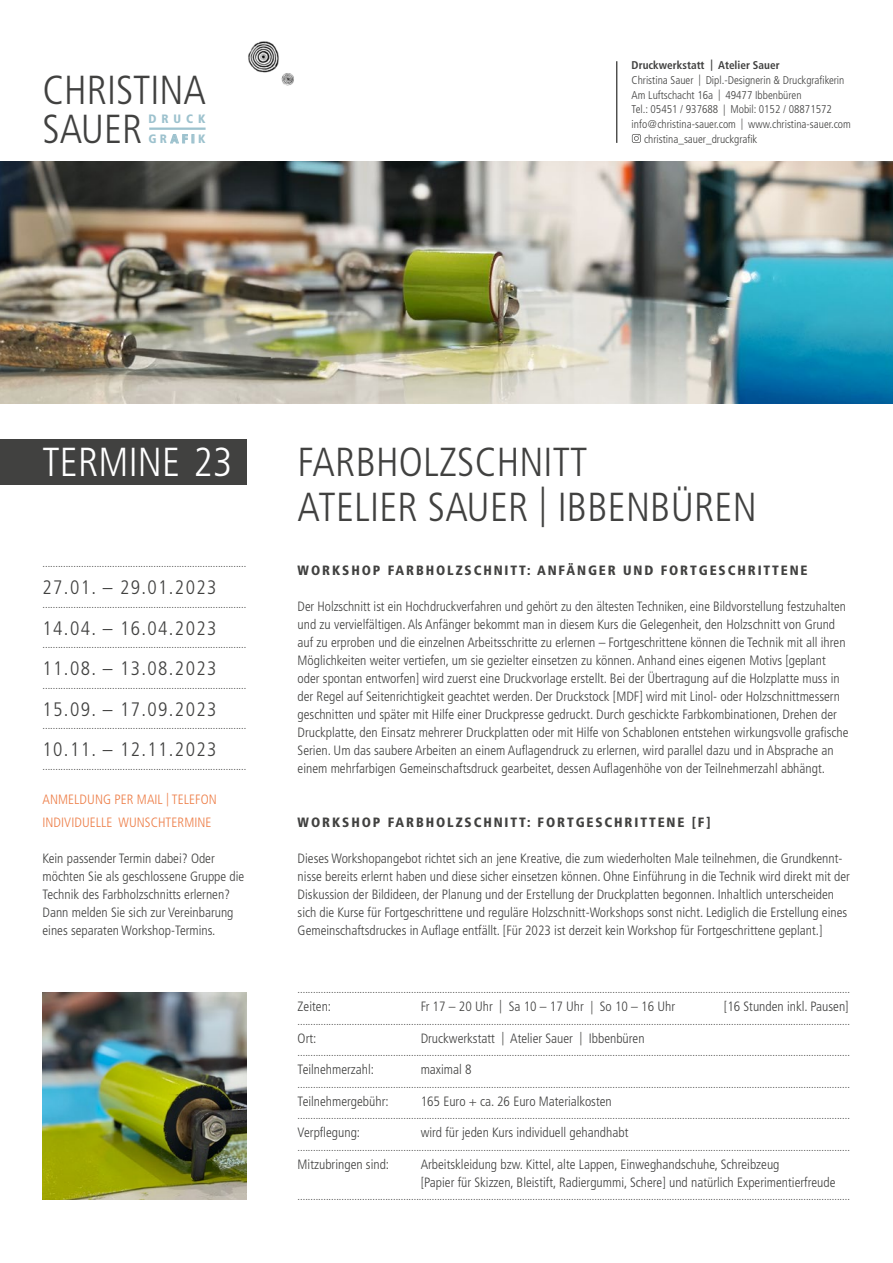
<style>
.page{position:relative;width:893px;height:1263px;background:#fff}
.page>*{position:absolute;margin:0;border:0;box-sizing:border-box;transform-origin:0 0}
.t1{font:300 condensed 40.5px/38.8px "Frutiger LT Std";letter-spacing:.005em;color:#414140}
.t2{font:300 condensed 40.5px "Frutiger LT Std";letter-spacing:.005em;color:#fff}
.t3{font:300 condensed 19.5px "Frutiger LT Std";letter-spacing:.07em;color:#414140}
.t4{font:300 condensed 13.5px/18px "Frutiger LT Std";color:#414140}
.t5{font:900 condensed 13.5px "Frutiger LT Std";letter-spacing:.14em;color:#414140}
.t6{font:300 condensed 13.5px "Frutiger LT Std";letter-spacing:.005em;color:#ed7c45}
.t7{font:900 condensed 12.15px/19.5px "Frutiger LT Std";letter-spacing:.28em;color:#9dc2ce}
.t8{font:300 condensed 11.25px "Frutiger LT Std";color:#414140}
.t9{font:700 condensed 11.25px "Frutiger LT Std";color:#414140}
.t10{font:300 condensed 10.8px "Frutiger LT Std";color:#414140}
</style>
<div class="page">
<hr style="left:149px;top:128px;width:57px;height:2px;background:#9dc2ce">
<img style="left:248px;top:41px;width:31px;height:32px">
<img style="left:281px;top:73px;width:13px;height:13px">
<div style="left:0;top:439px;width:247px;height:45px;background:#414140"></div>
<svg style="left:632px;top:134px;width:9px;height:9px"></svg>
<hr style="left:616px;top:61px;width:1px;height:82px;background:#414140">
<img style="left:0;top:162px;width:893px;height:242px">
<img style="left:43px;top:992px;width:204px;height:207px">
<h1 class="t1" style="left:43px;top:71px;width:165px">CHRISTINA<br>SAUER</h1>
<p class="t7" style="left:148px;top:109px;width:59px">DRUCK<br>GRAFIK</p>
<p class="t9" style="left:632px;top:59px;width:150px">Druckwerkstatt | Atelier Sauer</p>
<p class="t8" style="left:632px;top:74px;width:214px">Christina Sauer | Dipl.-Designerin &amp; Druckgrafikerin</p>
<p class="t8" style="left:632px;top:88px;width:171px">Am Luftschacht 16a | 49477 Ibbenbüren</p>
<p class="t8" style="left:632px;top:103px;width:202px">Tel.: 05451 / 937688 | Mobil: 0152 / 08871572</p>
<p class="t8" style="left:632px;top:118px;width:221px">info@christina-sauer.com | www.christina-sauer.com</p>
<p class="t8" style="left:644px;top:132px;width:115px">christina_sauer_druckgrafik</p>
<h1 class="t2" style="left:43px;top:439px;width:191px">TERMINE 23</h1>
<p class="t10" style="left:43px;top:557px;width:205px">...............................................................................</p>
<h2 class="t3" style="left:43px;top:576px;width:175px">27.01. – 29.01.2023</h2>
<p class="t10" style="left:43px;top:598px;width:205px">...............................................................................</p>
<h2 class="t3" style="left:43px;top:617px;width:175px">14.04. – 16.04.2023</h2>
<p class="t10" style="left:43px;top:638px;width:205px">...............................................................................</p>
<h2 class="t3" style="left:43px;top:657px;width:175px">11.08. – 13.08.2023</h2>
<p class="t10" style="left:43px;top:679px;width:205px">...............................................................................</p>
<h2 class="t3" style="left:43px;top:698px;width:175px">15.09. – 17.09.2023</h2>
<p class="t10" style="left:43px;top:719px;width:205px">...............................................................................</p>
<h2 class="t3" style="left:43px;top:738px;width:175px">10.11. – 12.11.2023</h2>
<p class="t10" style="left:43px;top:760px;width:205px">...............................................................................</p>
<p class="t6" style="left:43px;top:791px;width:176px">ANMELDUNG PER MAIL | TELEFON</p>
<p class="t6" style="left:43px;top:814px;width:170px">INDIVIDUELLE WUNSCHTERMINE</p>
<p class="t4" style="left:43px;top:849px;width:203px">Kein passender Termin dabei? Oder möchten Sie als geschlossene Gruppe die Technik des Farbholzschnitts erlernen?<br>Dann melden Sie sich zur Vereinbarung eines separaten Workshop-Termins.</p>
<h1 class="t1" style="left:298px;top:440px;width:461px;line-height:45px">FARBHOLZSCHNITT<br>ATELIER SAUER | IBBENBÜREN</h1>
<p class="t5" style="left:298px;top:562px;width:511px">WORKSHOP FARBHOLZSCHNITT: ANFÄNGER UND FORTGESCHRITTENE</p>
<p class="t4" style="left:298px;top:597px;width:552px">Der Holzschnitt ist ein Hochdruckverfahren und gehört zu den ältesten Techniken, eine Bildvorstellung festzuhalten und zu vervielfältigen. Als Anfänger bekommt man in diesem Kurs die Gelegenheit, den Holzschnitt von Grund auf zu erproben und die einzelnen Arbeitsschritte zu erlernen – Fortgeschrittene können die Technik mit all ihren Möglichkeiten weiter vertiefen, um sie gezielter einsetzen zu können. Anhand eines eigenen Motivs [geplant oder spontan entworfen] wird zuerst eine Druckvorlage erstellt. Bei der Übertragung auf die Holzplatte muss in der Regel auf Seitenrichtigkeit geachtet werden. Der Druckstock [MDF] wird mit Linol- oder Holzschnittmessern geschnitten und später mit Hilfe einer Druckpresse gedruckt. Durch geschickte Farbkombinationen, Drehen der Druckplatte, den Einsatz mehrerer Druckplatten oder mit Hilfe von Schablonen entstehen wirkungsvolle grafische Serien. Um das saubere Arbeiten an einem Auflagendruck zu erlernen, wird parallel dazu und in Absprache an einem mehrfarbigen Gemeinschaftsdruck gearbeitet, dessen Auflagenhöhe von der Teilnehmerzahl abhängt.</p>
<p class="t5" style="left:298px;top:814px;width:414px">WORKSHOP FARBHOLZSCHNITT: FORTGESCHRITTENE [F]</p>
<p class="t4" style="left:298px;top:849px;width:554px">Dieses Workshopangebot richtet sich an jene Kreative, die zum wiederholten Male teilnehmen, die Grundkennt&shy;nisse bereits erlernt haben und diese sicher einsetzen können. Ohne Einführung in die Technik wird direkt mit der Diskussion der Bildideen, der Planung und der Erstellung der Druckplatten begonnen. Inhaltlich unterscheiden sich die Kurse für Fortgeschrittene und reguläre Holzschnitt-Workshops sonst nicht. Lediglich die Erstellung eines Gemeinschaftsdruckes in Auflage entfällt. [Für 2023 ist derzeit kein Workshop für Fortgeschrittene geplant.]</p>
<p class="t10" style="left:298px;top:983px;width:554px">......................................................................................................................................................................................................................</p>
<p class="t4" style="left:298px;top:998px;width:35px">Zeiten:</p>
<p class="t4" style="left:421px;top:998px;width:256px">Fr 17 – 20 Uhr | Sa 10 – 17 Uhr | So 10 – 16 Uhr</p>
<p class="t4" style="left:724px;top:998px;width:126px">[16 Stunden inkl. Pausen]</p>
<p class="t10" style="left:298px;top:1015px;width:554px">......................................................................................................................................................................................................................</p>
<p class="t4" style="left:298px;top:1029px;width:20px">Ort:</p>
<p class="t4" style="left:421px;top:1029px;width:225px">Druckwerkstatt | Atelier Sauer | Ibbenbüren</p>
<p class="t10" style="left:298px;top:1046px;width:554px">......................................................................................................................................................................................................................</p>
<p class="t4" style="left:298px;top:1061px;width:78px">Teilnehmerzahl:</p>
<p class="t4" style="left:421px;top:1061px;width:52px">maximal 8</p>
<p class="t10" style="left:298px;top:1078px;width:554px">......................................................................................................................................................................................................................</p>
<p class="t4" style="left:298px;top:1092px;width:93px">Teilnehmergebühr:</p>
<p class="t4" style="left:421px;top:1092px;width:193px">165 Euro + ca. 26 Euro Materialkosten</p>
<p class="t10" style="left:298px;top:1109px;width:554px">......................................................................................................................................................................................................................</p>
<p class="t4" style="left:298px;top:1124px;width:64px">Verpflegung:</p>
<p class="t4" style="left:421px;top:1124px;width:209px">wird für jeden Kurs individuell gehandhabt</p>
<p class="t10" style="left:298px;top:1141px;width:554px">......................................................................................................................................................................................................................</p>
<p class="t4" style="left:298px;top:1155px;width:93px">Mitzubringen sind:</p>
<p class="t4" style="left:421px;top:1155px;width:416px">Arbeitskleidung bzw. Kittel, alte Lappen, Einweghandschuhe, Schreibzeug<br>[Papier für Skizzen, Bleistift, Radiergummi, Schere] und natürlich Experimentierfreude</p>
<p class="t10" style="left:298px;top:1190px;width:554px">......................................................................................................................................................................................................................</p>
</div>
